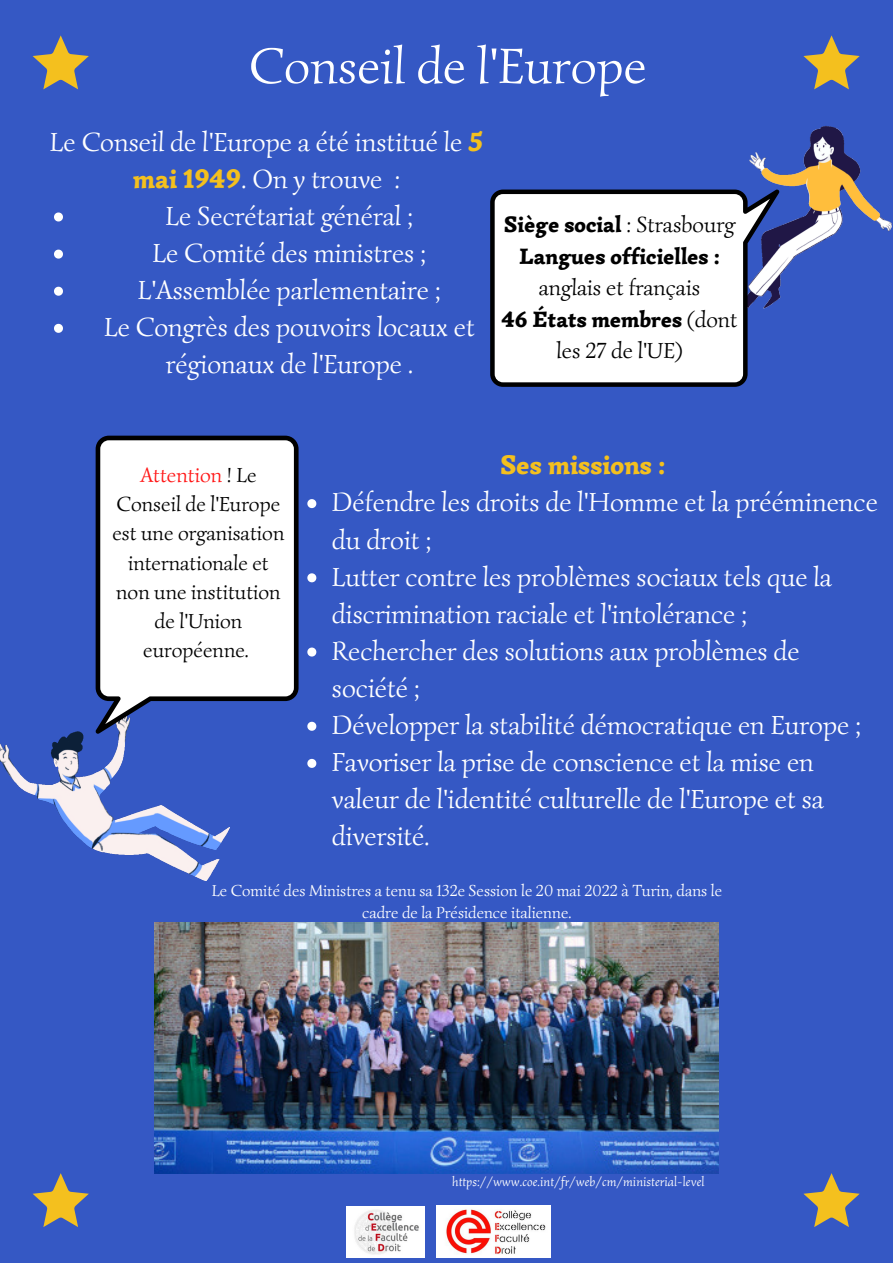
<style>
.page{position:relative;width:893px;height:1264px;background:#fff}
.page>*{position:absolute;margin:0;border:0;box-sizing:border-box;transform-origin:0 0}
.t1{font:51px "Simonetta";color:#fff}
.t2{font:27px/37px "Simonetta";color:#fff;text-align:center}
.t3{font:900 27px "Simonetta";color:#f4c01e}
.t4{font:22.5px/31.5px "Simonetta";color:#000;text-align:center}
.t5{font:900 22.5px/31.5px "Simonetta";color:#000;text-align:center}
.t6{font:21px/29.2px "Simonetta";color:#000;text-align:center}
.t7{font:16.35px/22.5px "Simonetta";color:#fff;text-align:center}
.t8{font:italic 13.35px "Simonetta";color:#fff}
.s1{font-weight:900;color:#f4c01e}
.s2{font-weight:400}
.s3{font-weight:900}
.s4{color:#ff1616}
</style>
<div class="page">
<div style="left:0;top:0;width:892px;height:1262px;background:#3558c4"></div>
<svg style="left:33px;top:35px;width:56px;height:54px"></svg>
<svg style="left:803px;top:35px;width:56px;height:54px"></svg>
<svg style="left:33px;top:1173px;width:56px;height:54px"></svg>
<svg style="left:803px;top:1173px;width:56px;height:54px"></svg>
<img style="left:749px;top:125px;width:143px;height:174px">
<img style="left:0;top:731px;width:230px;height:149px">
<img style="left:154px;top:922px;width:564px;height:251px">
<svg style="left:95px;top:435px;width:203px;height:298px;fill:#fff"></svg>
<svg style="left:307px;top:499px;width:9px;height:9px"></svg>
<svg style="left:307px;top:573px;width:9px;height:9px"></svg>
<svg style="left:307px;top:647px;width:9px;height:9px"></svg>
<svg style="left:307px;top:721px;width:9px;height:9px"></svg>
<svg style="left:307px;top:759px;width:9px;height:9px"></svg>
<svg style="left:490px;top:189px;width:289px;height:198px;fill:#fff"></svg>
<img style="left:347px;top:1206px;width:77px;height:51px">
<img style="left:436px;top:1205px;width:115px;height:52px">
<svg style="left:54px;top:212px;width:9px;height:9px"></svg>
<svg style="left:54px;top:249px;width:9px;height:9px"></svg>
<svg style="left:54px;top:287px;width:9px;height:9px"></svg>
<svg style="left:54px;top:324px;width:9px;height:9px"></svg>
<h1 class="t1" style="left:249px;top:34px;width:399px">Conseil de l'Europe</h1>
<p class="t2" style="left:50px;top:123px;width:435px">Le Conseil de l'Europe a été institué le <span class="s1">5 mai 1949</span>. On y trouve :</p>
<p class="t2" style="left:104px;top:197px;width:372px">Le Secrétariat général ;<br>Le Comité des ministres ;<br>L'Assemblée parlementaire ;<br>Le Congrès des pouvoirs locaux et régionaux de l'Europe .</p>
<p class="t5" style="left:504px;top:209px;width:233px">Siège social <span class="s2">: Strasbourg<br></span>Langues officielles :</p>
<p class="t4" style="left:501px;top:272px;width:237px">anglais et français<br><span class="s3">46 États membres</span> (dont les 27 de l'UE)</p>
<p class="t6" style="left:112px;top:460px;width:173px"><span class="s4">Attention</span> ! Le<br>Conseil de l'Europe est une organisation internationale et non une institution de l'Union européenne.</p>
<p class="t3" style="left:500px;top:448px;width:167px">Ses missions :</p>
<p class="t2" style="left:332px;top:484px;width:547px;text-align:left">Défendre les droits de l'Homme et la prééminence du droit ;<br>Lutter contre les problèmes sociaux tels que la discrimination raciale et l'intolérance ; Rechercher des solutions aux problèmes de société ;<br>Développer la stabilité démocratique en Europe ; Favoriser la prise de conscience et la mise en valeur de l'identité culturelle de l'Europe et sa diversité.</p>
<p class="t7" style="left:212px;top:879px;width:512px">Le Comité des Ministres a tenu sa 132e Session le 20 mai 2022 à Turin, dans le cadre de la Présidence italienne.</p>
<p class="t8" style="left:452px;top:1172px;width:254px">https://www.coe.int/fr/web/cm/ministerial-level</p>
</div>
